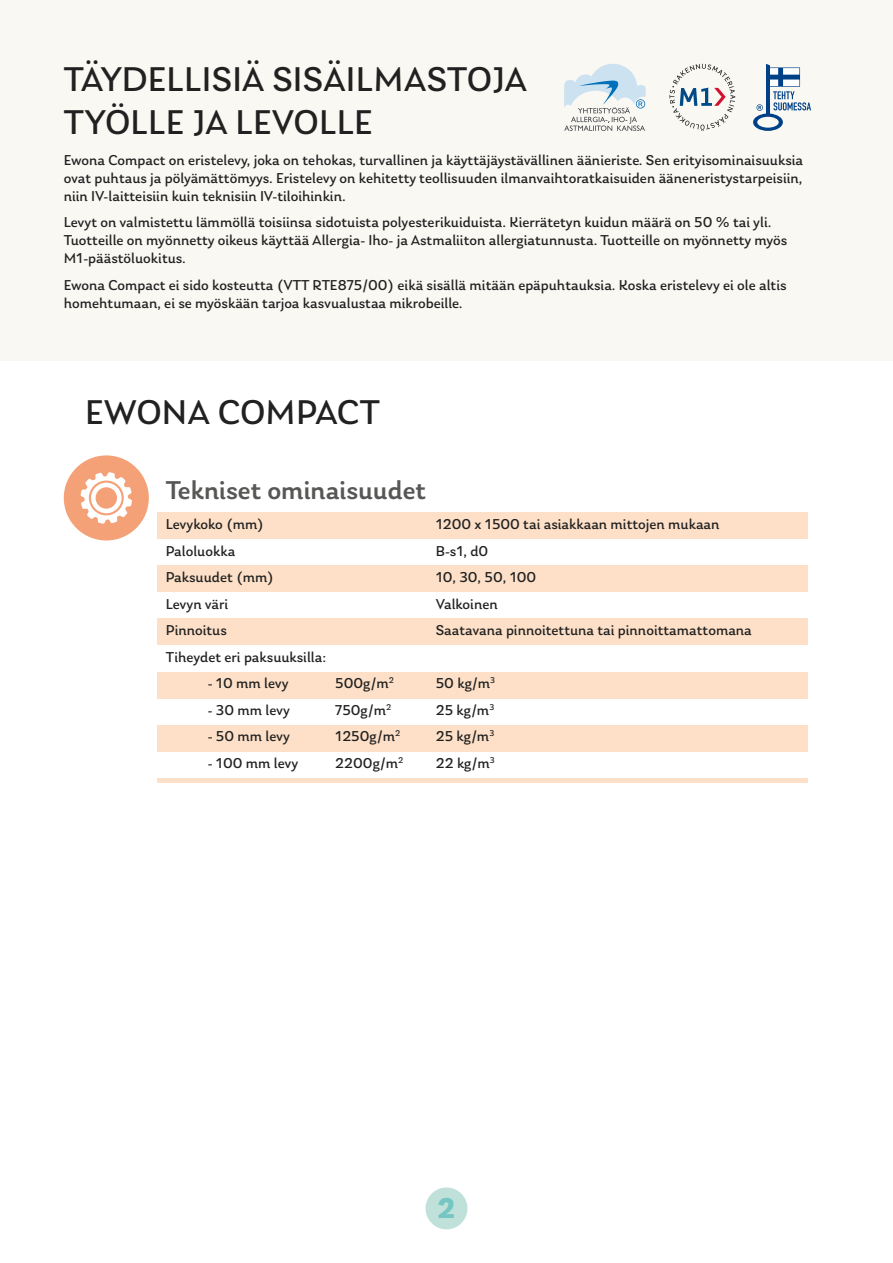
<style>
.page{position:relative;width:893px;height:1263px;background:#fff}
.page>*{position:absolute;margin:0;border:0;box-sizing:border-box;transform-origin:0 0}
.t1{font:36px/43.2px "Laca";letter-spacing:.01em;color:#212121}
.t2{font:700 30px "Laca";color:#75c6c3}
.t3{font:500 27px "Laca";color:#575756}
.t4{font:15px/18px "Laca";color:#212121}
</style>
<div class="page">
<div style="left:157px;top:566px;width:651px;height:26px;background:#fde0c7"></div>
<div style="left:157px;top:619px;width:651px;height:26px;background:#fde0c7"></div>
<div style="left:157px;top:672px;width:651px;height:26px;background:#fde0c7"></div>
<div style="left:157px;top:725px;width:651px;height:26px;background:#fde0c7"></div>
<hr style="left:157px;top:778px;width:651px;height:4px;background:#fde0c7">
<div style="left:0;top:0;width:893px;height:360px;background:#f9f8f3"></div>
<div style="left:425px;top:1187px;width:42px;height:42px;background:#c0e1d9;border-radius:50%"></div>
<div style="left:157px;top:512px;width:651px;height:27px;background:#fde0c7"></div>
<svg style="left:64px;top:455px;width:85px;height:85px"></svg>
<svg style="left:564px;top:64px;width:82px;height:67px"></svg>
<svg style="left:669px;top:64px;width:66px;height:67px"></svg>
<svg style="left:753px;top:64px;width:58px;height:67px"></svg>
<h1 class="t1" style="left:64px;top:57px;width:465px">TÄYDELLISIÄ SISÄILMASTOJA<br>TYÖLLE JA LEVOLLE</h1>
<p class="t4" style="left:64px;top:151px;width:741px;text-align:justify">Ewona Compact on eristelevy, joka on tehokas, turvallinen ja käyttäjäystävällinen äänieriste. Sen erityisominaisuuksia ovat puhtaus ja pölyämättömyys. Eristelevy on kehitetty teollisuuden ilmanvaihtoratkaisuiden ääneneristystarpeisiin, niin IV-laitteisiin kuin teknisiin IV-tiloihinkin.</p>
<p class="t4" style="left:64px;top:213px;width:725px">Levyt on valmistettu lämmöllä toisiinsa sidotuista polyesterikuiduista. Kierrätetyn kuidun määrä on 50 % tai yli.<br>Tuotteille on myönnetty oikeus käyttää Allergia- Iho- ja Astmaliiton allergiatunnusta. Tuotteille on myönnetty myös<br>M1-päästöluokitus.</p>
<p class="t4" style="left:64px;top:276px;width:724px">Ewona Compact ei sido kosteutta (VTT RTE875/00) eikä sisällä mitään epäpuhtauksia. Koska eristelevy ei ole altis homehtumaan, ei se myöskään tarjoa kasvualustaa mikrobeille.</p>
<h1 class="t1" style="left:85px;top:390px;width:296px">EWONA COMPACT</h1>
<h3 class="t3" style="left:166px;top:474px;width:262px">Tekniset ominaisuudet</h3>
<p class="t4" style="left:166px;top:515px;width:100px">Levykoko (mm)</p>
<p class="t4" style="left:436px;top:515px;width:285px">1200 x 1500 tai asiakkaan mittojen mukaan</p>
<p class="t4" style="left:166px;top:542px;width:71px">Paloluokka</p>
<p class="t4" style="left:436px;top:542px;width:54px">B-s1, d0</p>
<p class="t4" style="left:166px;top:568px;width:110px">Paksuudet (mm)</p>
<p class="t4" style="left:436px;top:568px;width:102px">10, 30, 50, 100</p>
<p class="t4" style="left:166px;top:595px;width:64px">Levyn väri</p>
<p class="t4" style="left:436px;top:595px;width:63px">Valkoinen</p>
<p class="t4" style="left:166px;top:621px;width:63px">Pinnoitus</p>
<p class="t4" style="left:436px;top:621px;width:318px">Saatavana pinnoitettuna tai pinnoittamattomana</p>
<p class="t4" style="left:166px;top:648px;width:162px">Tiheydet eri paksuuksilla:</p>
<p class="t4" style="left:208px;top:674px;width:82px">- 10 mm levy</p>
<p class="t4" style="left:335px;top:674px;width:60px">500g/m<sup>2</sup></p>
<p class="t4" style="left:436px;top:674px;width:61px">50 kg/m<sup>3</sup></p>
<p class="t4" style="left:208px;top:701px;width:84px">- 30 mm levy</p>
<p class="t4" style="left:335px;top:701px;width:57px">750g/m<sup>2</sup></p>
<p class="t4" style="left:436px;top:701px;width:60px">25 kg/m<sup>3</sup></p>
<p class="t4" style="left:208px;top:727px;width:84px">- 50 mm levy</p>
<p class="t4" style="left:335px;top:727px;width:66px">1250g/m<sup>2</sup></p>
<p class="t4" style="left:436px;top:727px;width:60px">25 kg/m<sup>3</sup></p>
<p class="t4" style="left:208px;top:754px;width:92px">- 100 mm levy</p>
<p class="t4" style="left:335px;top:754px;width:70px">2200g/m<sup>2</sup></p>
<p class="t4" style="left:436px;top:754px;width:60px">22 kg/m<sup>3</sup></p>
<h2 class="t2" style="left:437px;top:1190px;width:20px">2</h2>
</div>
